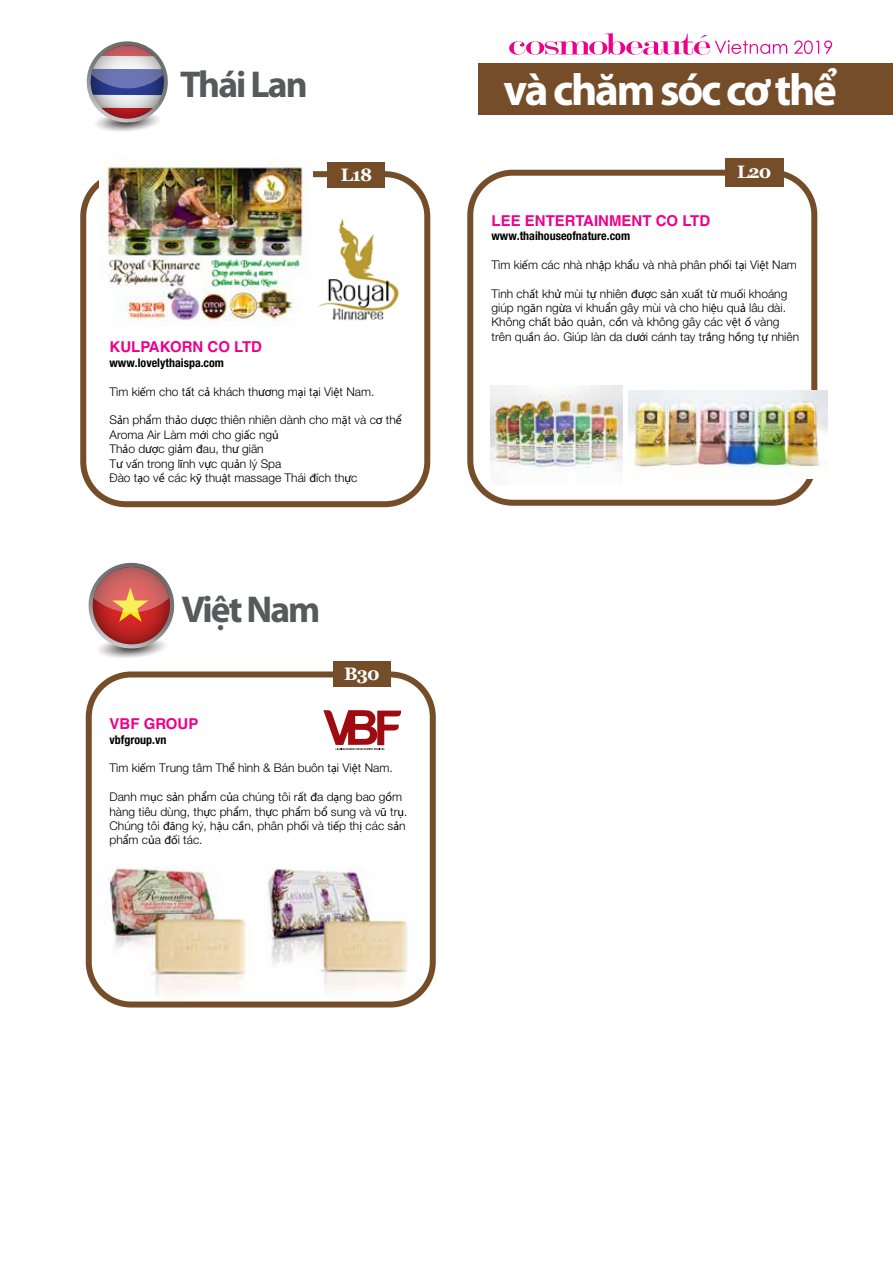
<style>
.page{position:relative;width:893px;height:1263px;background:#fff}
.page>*{position:absolute;margin:0;border:0;box-sizing:border-box;transform-origin:0 0}
.t1{font:700 45px "Myriad Pro";letter-spacing:-.05em;color:#fff}
.t2{font:700 37.5px "Myriad Pro";letter-spacing:-.05em;color:#58595b}
.t3{font:700 18px "Georgia";letter-spacing:-.05em;color:#fff}
.t4{font:700 15px "Helvetica";color:#ec008c}
.t5{font:300 12px/14.4px "Helvetica Neue LT Std";color:#010101}
.t6{font:700 condensed 12px "Helvetica Neue LT Std";color:#010101}
.s1{font-family:"Myriad Pro";font-weight:400}
</style>
<div class="page">
<div style="left:80px;top:171px;width:350px;height:336px;border:6px solid #754d29;border-radius:43px"></div>
<div style="left:328px;top:162px;width:57px;height:26px;background:#754d29"></div>
<img style="left:100px;top:158px;width:213px;height:168px">
<img style="left:302px;top:196px;width:97px;height:130px">
<div style="left:467px;top:170px;width:350px;height:336px;border:6px solid #754d29;border-radius:43px"></div>
<div style="left:725px;top:158px;width:58px;height:29px;background:#754d29"></div>
<img style="left:490px;top:385px;width:132px;height:87px">
<img style="left:628px;top:390px;width:199px;height:89px">
<img style="left:267px;top:868px;width:152px;height:139px">
<img style="left:97px;top:867px;width:149px;height:137px">
<svg style="left:323px;top:710px;width:78px;height:40px"></svg>
<div style="left:86px;top:671px;width:350px;height:336px;border:6px solid #754d29;border-radius:43px"></div>
<div style="left:333px;top:662px;width:57px;height:25px;background:#754d29"></div>
<svg style="left:88px;top:563px;width:87px;height:95px"></svg>
<svg style="left:86px;top:41px;width:82px;height:91px"></svg>
<svg style="left:509px;top:33px;width:278px;height:22px"></svg>
<svg style="left:794px;top:40px;width:38px;height:14px"></svg>
<div style="left:478px;top:63px;width:415px;height:51px;background:#754d29"></div>
<h2 class="t2" style="left:180px;top:60px;width:129px">Thái Lan</h2>
<h3 class="t3" style="left:341px;top:163px;width:33px">L18</h3>
<p class="t4" style="left:109px;top:338px;width:154px">KULPAKORN CO LTD</p>
<p class="t6" style="left:109px;top:355px;width:116px">www.lovelythaispa.com</p>
<p class="t5" style="left:109px;top:384px;width:266px">Tìm ki<span class="s1">ế</span>m cho t<span class="s1">ấ</span>t c<span class="s1">ả</span> khách th<span class="s1">ươ</span>ng m<span class="s1">ạ</span>i t<span class="s1">ạ</span>i Vi<span class="s1">ệ</span>t Nam.</p>
<p class="t5" style="left:109px;top:413px;width:294px">S<span class="s1">ả</span>n ph<span class="s1">ẩ</span>m th<span class="s1">ả</span>o d<span class="s1">ượ</span>c thiên nhiên dành cho m<span class="s1">ặ</span>t và c<span class="s1">ơ</span> th<span class="s1">ể </span>Aroma Air Làm m<span class="s1">ớ</span>i cho gi<span class="s1">ấ</span>c ng<span class="s1">ủ<br></span>Th<span class="s1">ả</span>o d<span class="s1">ượ</span>c gi<span class="s1">ả</span>m <span class="s1">đ</span>au, th<span class="s1">ư</span> giãn<br>T<span class="s1">ư</span> v<span class="s1">ấ</span>n trong l<span class="s1">ĩ</span>nh v<span class="s1">ự</span>c qu<span class="s1">ả</span>n lý Spa<br>Ðào t<span class="s1">ạ</span>o v<span class="s1">ề</span> các k<span class="s1">ỹ</span> thu<span class="s1">ậ</span>t massage Thái <span class="s1">đ</span>ích th<span class="s1">ự</span>c</p>
<h2 class="t2" style="left:182px;top:585px;width:141px">Việt Nam</h2>
<h3 class="t3" style="left:344px;top:662px;width:37px">B30</h3>
<p class="t4" style="left:109px;top:715px;width:90px">VBF GROUP</p>
<p class="t6" style="left:109px;top:732px;width:58px">vbfgroup.vn</p>
<p class="t5" style="left:109px;top:761px;width:285px">Tìm ki<span class="s1">ế</span>m Trung tâm Th<span class="s1">ể</span> hình &amp; Bán buôn t<span class="s1">ạ</span>i Vi<span class="s1">ệ</span>t Nam.</p>
<p class="t5" style="left:109px;top:789px;width:299px">Danh m<span class="s1">ụ</span>c s<span class="s1">ả</span>n ph<span class="s1">ẩ</span>m c<span class="s1">ủ</span>a chúng tôi r<span class="s1">ấ</span>t <span class="s1">đ</span>a d<span class="s1">ạ</span>ng bao g<span class="s1">ồ</span>m hàng tiêu dùng, th<span class="s1">ự</span>c ph<span class="s1">ẩ</span>m, th<span class="s1">ự</span>c ph<span class="s1">ẩ</span>m b<span class="s1">ổ</span> sung và v<span class="s1">ũ</span> tr<span class="s1">ụ</span>.<br>Chúng tôi <span class="s1">đă</span>ng ký, h<span class="s1">ậ</span>u c<span class="s1">ầ</span>n, phân ph<span class="s1">ố</span>i và ti<span class="s1">ế</span>p th<span class="s1">ị</span> các s<span class="s1">ả</span>n ph<span class="s1">ẩ</span>m c<span class="s1">ủ</span>a <span class="s1">đố</span>i tác.</p>
<h1 class="t1" style="left:503px;top:60px;width:335px">và chăm sóc cơ thể</h1>
<h3 class="t3" style="left:737px;top:161px;width:36px">L20</h3>
<p class="t4" style="left:492px;top:211px;width:220px">LEE ENTERTAINMENT CO LTD</p>
<p class="t6" style="left:492px;top:228px;width:140px">www.thaihouseofnature.com</p>
<p class="t5" style="left:492px;top:257px;width:307px">Tìm ki<span class="s1">ế</span>m các nhà nh<span class="s1">ậ</span>p kh<span class="s1">ẩ</span>u và nhà phân ph<span class="s1">ố</span>i t<span class="s1">ạ</span>i Vi<span class="s1">ệ</span>t Nam</p>
<p class="t5" style="left:492px;top:286px;width:309px">Tinh ch<span class="s1">ấ</span>t kh<span class="s1">ử</span> mùi t<span class="s1">ự</span> nhiên <span class="s1">đượ</span>c s<span class="s1">ả</span>n xu<span class="s1">ấ</span>t t<span class="s1">ừ</span> mu<span class="s1">ố</span>i khoáng giúp ng<span class="s1">ă</span>n ng<span class="s1">ừ</span>a vi khu<span class="s1">ẩ</span>n gây mùi và cho hi<span class="s1">ệ</span>u qu<span class="s1">ả</span> lâu dài.<br>Không ch<span class="s1">ấ</span>t b<span class="s1">ả</span>o qu<span class="s1">ả</span>n, c<span class="s1">ồ</span>n và không gây các v<span class="s1">ệ</span>t <span class="s1">ố</span> vàng trên qu<span class="s1">ầ</span>n áo. Giúp làn da d<span class="s1">ướ</span>i cánh tay tr<span class="s1">ắ</span>ng h<span class="s1">ồ</span>ng t<span class="s1">ự</span> nhiên</p>
</div>
